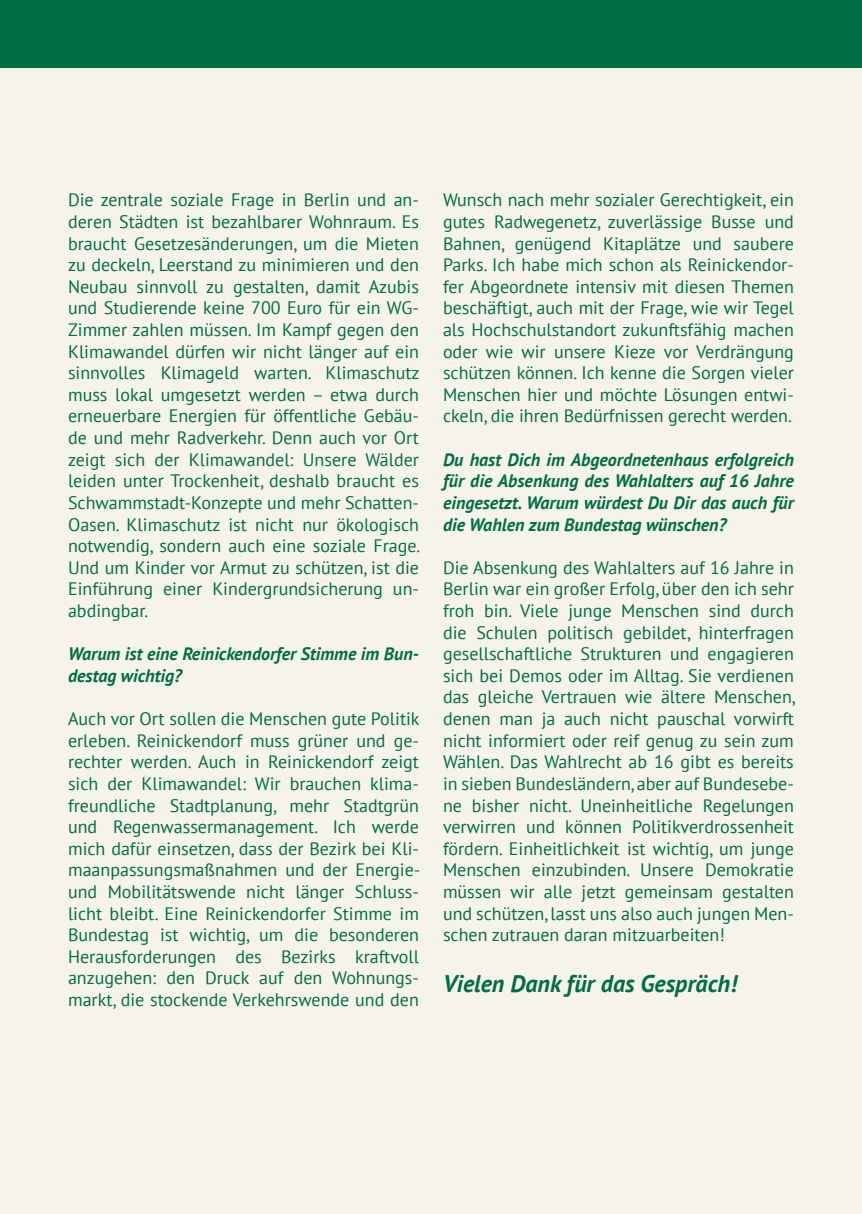
<style>
.page{position:relative;width:862px;height:1214px;background:#fff}
.page>*{position:absolute;margin:0;border:0;box-sizing:border-box;transform-origin:0 0}
.t1{font:italic 700 24px "PT Sans";color:#006e44}
.t2{font:18px/21.6px "PT Sans";color:#006e44;text-align:justify}
.t3{font:italic 700 18px/21.6px "PT Sans";color:#006e44}
</style>
<div class="page">
<div style="left:0;top:0;width:862px;height:1213px;background:#f6f3eb"></div>
<div style="left:0;top:0;width:862px;height:68px;background:#006e44"></div>
<p class="t2" style="left:68px;top:189px;width:354px">Die zentrale soziale Frage in Berlin und an&shy;deren Städten ist bezahlbarer Wohnraum. Es braucht Gesetzesänderungen, um die Mieten zu deckeln, Leerstand zu minimieren und den Neubau sinnvoll zu gestalten, damit Azubis und Studierende keine 700 Euro für ein WG-Zimmer zahlen müssen. Im Kampf gegen den Klimawandel dürfen wir nicht länger auf ein sinnvolles Klimageld warten. Klimaschutz muss lokal umgesetzt werden – etwa durch erneuerbare Energien für öffentliche Gebäu&shy;de und mehr Radverkehr. Denn auch vor Ort zeigt sich der Klimawandel: Unsere Wälder leiden unter Trockenheit, deshalb braucht es Schwammstadt-Konzepte und mehr Schatten-Oasen. Klimaschutz ist nicht nur ökologisch notwendig, sondern auch eine soziale Frage.<br>Und um Kinder vor Armut zu schützen, ist die Einführung einer Kindergrundsicherung un&shy;abdingbar.</p>
<p class="t3" style="left:68px;top:642px;width:352px">Warum ist eine Reinickendorfer Stimme im Bun&shy;destag wichtig?</p>
<p class="t2" style="left:68px;top:707px;width:354px">Auch vor Ort sollen die Menschen gute Politik erleben. Reinickendorf muss grüner und ge&shy;rechter werden. Auch in Reinickendorf zeigt sich der Klimawandel: Wir brauchen klima&shy;freundliche Stadtplanung, mehr Stadtgrün und Regenwassermanagement. Ich werde mich dafür einsetzen, dass der Bezirk bei Kli&shy;maanpassungsmaßnahmen und der Energie&shy;und Mobilitätswende nicht länger Schluss&shy;licht bleibt. Eine Reinickendorfer Stimme im Bundestag ist wichtig, um die besonderen Herausforderungen des Bezirks kraftvoll anzugehen: den Druck auf den Wohnungs&shy;markt, die stockende Verkehrswende und den</p>
<p class="t2" style="left:443px;top:189px;width:352px">Wunsch nach mehr sozialer Gerechtigkeit, ein gutes Radwegenetz, zuverlässige Busse und Bahnen, genügend Kitaplätze und saubere Parks. Ich habe mich schon als Reinickendor&shy;fer Abgeordnete intensiv mit diesen Themen beschäftigt, auch mit der Frage, wie wir Tegel als Hochschulstandort zukunftsfähig machen oder wie wir unsere Kieze vor Verdrängung schützen können. Ich kenne die Sorgen vieler Menschen hier und möchte Lösungen entwi&shy;ckeln, die ihren Bedürfnissen gerecht werden.</p>
<p class="t3" style="left:443px;top:448px;width:352px;text-align:justify">Du hast Dich im Abgeordnetenhaus erfolgreich für die Absenkung des Wahlalters auf 16 Jahre eingesetzt. Warum würdest Du Dir das auch für die Wahlen zum Bundestag wünschen?</p>
<p class="t2" style="left:443px;top:556px;width:354px">Die Absenkung des Wahlalters auf 16 Jahre in Berlin war ein großer Erfolg, über den ich sehr froh bin. Viele junge Menschen sind durch die Schulen politisch gebildet, hinterfragen gesellschaftliche Strukturen und engagieren sich bei Demos oder im Alltag. Sie verdienen das gleiche Vertrauen wie ältere Menschen, denen man ja auch nicht pauschal vorwirft nicht informiert oder reif genug zu sein zum Wählen. Das Wahlrecht ab 16 gibt es bereits in sieben Bundesländern, aber auf Bundesebe&shy;ne bisher nicht. Uneinheitliche Regelungen verwirren und können Politikverdrossenheit fördern. Einheitlichkeit ist wichtig, um junge Menschen einzubinden. Unsere Demokratie müssen wir alle jetzt gemeinsam gestalten und schützen, lasst uns also auch jungen Men&shy;schen zutrauen daran mitzuarbeiten!</p>
<h1 class="t1" style="left:443px;top:967px;width:295px">Vielen Dank für das Gespräch!</h1>
</div>
